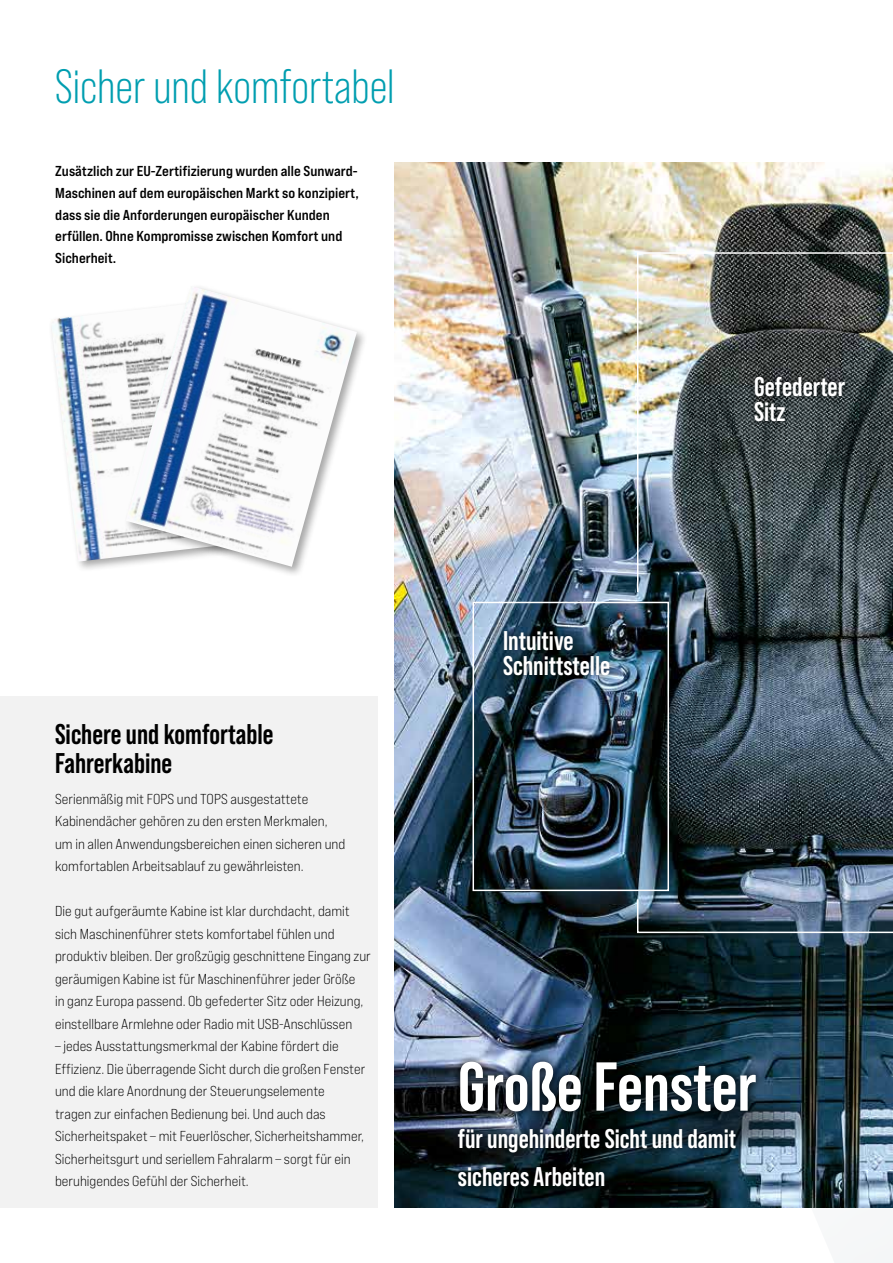
<style>
.page{position:relative;width:893px;height:1263px;background:#fff}
.page>*{position:absolute;margin:0;border:0;box-sizing:border-box;transform-origin:0 0}
.t1{font:700 69px "Bebas Neue Pro";color:#fff}
.t2{font:48px "Bebas Neue Pro";color:#009eb0}
.t3{font:700 28.5px/28.5px "Bebas Neue Pro";color:#000}
.t4{font:700 27px/25px "Bebas Neue Pro";color:#fff}
.t5{font:14.4px/22.5px "Bebas Neue Pro Exp Bk";color:#000}
.t6{font:14.4px/21.6px "Bebas Neue Pro Exp Bd";color:#000}
</style>
<div class="page">
<div style="left:0;top:696px;width:378px;height:512px;background:#f2f2f2"></div>
<img style="left:395px;top:162px;width:498px;height:1046px">
<div style="left:496px;top:623px;width:122px;height:61px;background:#000;opacity:.75"></div>
<div style="left:472px;top:602px;width:197px;height:289px;border:2px solid #fff"></div>
<img style="left:636px;top:251px;width:257px;height:396px">
<svg style="left:637px;top:899px;width:256px;height:34px;background:#4c5e71"></svg>
<div style="left:47px;top:297px;width:214px;height:276px;background:#000;opacity:.35"></div>
<img style="left:51px;top:300px;width:72px;height:262px">
<div style="left:123px;top:283px;width:245px;height:295px;background:#000;opacity:.35"></div>
<img style="left:126px;top:286px;width:231px;height:281px">
<div style="left:634px;top:1093px;width:190px;height:57px;background:#000;opacity:.5"></div>
<svg style="left:450px;top:1053px;width:314px;height:142px;background:#182831"></svg>
<h2 class="t2" style="left:55px;top:60px;width:341px">Sicher und komfortabel</h2>
<p class="t6" style="left:55px;top:160px;width:305px">Zusätzlich zur EU-Zertifizierung wurden alle Sunward-Maschinen auf dem europäischen Markt so konzipiert, dass sie die Anforderungen europäischer Kunden erfüllen. Ohne Kompromisse zwischen Komfort und Sicherheit.</p>
<h3 class="t4" style="left:754px;top:374px;width:92px">Gefederter<br>Sitz</h3>
<h3 class="t3" style="left:55px;top:720px;width:220px">Sichere und komfortable<br>Fahrerkabine</h3>
<p class="t5" style="left:55px;top:787px;width:292px">Serienmäßig mit FOPS und TOPS ausgestattete Kabinendächer gehören zu den ersten Merkmalen, um in allen Anwendungsbereichen einen sicheren und komfortablen Arbeitsablauf zu gewährleisten.</p>
<p class="t5" style="left:55px;top:899px;width:317px">Die gut aufgeräumte Kabine ist klar durchdacht, damit sich Maschinenführer stets komfortabel fühlen und produktiv bleiben. Der großzügig geschnittene Eingang zur geräumigen Kabine ist für Maschinenführer jeder Größe<br>in ganz Europa passend. Ob gefederter Sitz oder Heizung, einstellbare Armlehne oder Radio mit USB-Anschlüssen</p>
<p class="t5" style="left:55px;top:1034px;width:312px">– jedes Ausstattungsmerkmal der Kabine fördert die Effizienz. Die überragende Sicht durch die großen Fenster und die klare Anordnung der Steuerungselemente<br>tragen zur einfachen Bedienung bei. Und auch das Sicherheitspaket – mit Feuerlöscher, Sicherheitshammer, Sicherheitsgurt und seriellem Fahralarm – sorgt für ein beruhigendes Gefühl der Sicherheit.</p>
<h3 class="t4" style="left:503px;top:628px;width:109px">Intuitive<br>Schnittstelle</h3>
<h1 class="t1" style="left:458px;top:1047px;width:300px">Große Fenster</h1>
<h3 class="t4" style="left:458px;top:1120px;width:280px;line-height:37.5px">für ungehinderte Sicht und damit sicheres Arbeiten</h3>
</div>
